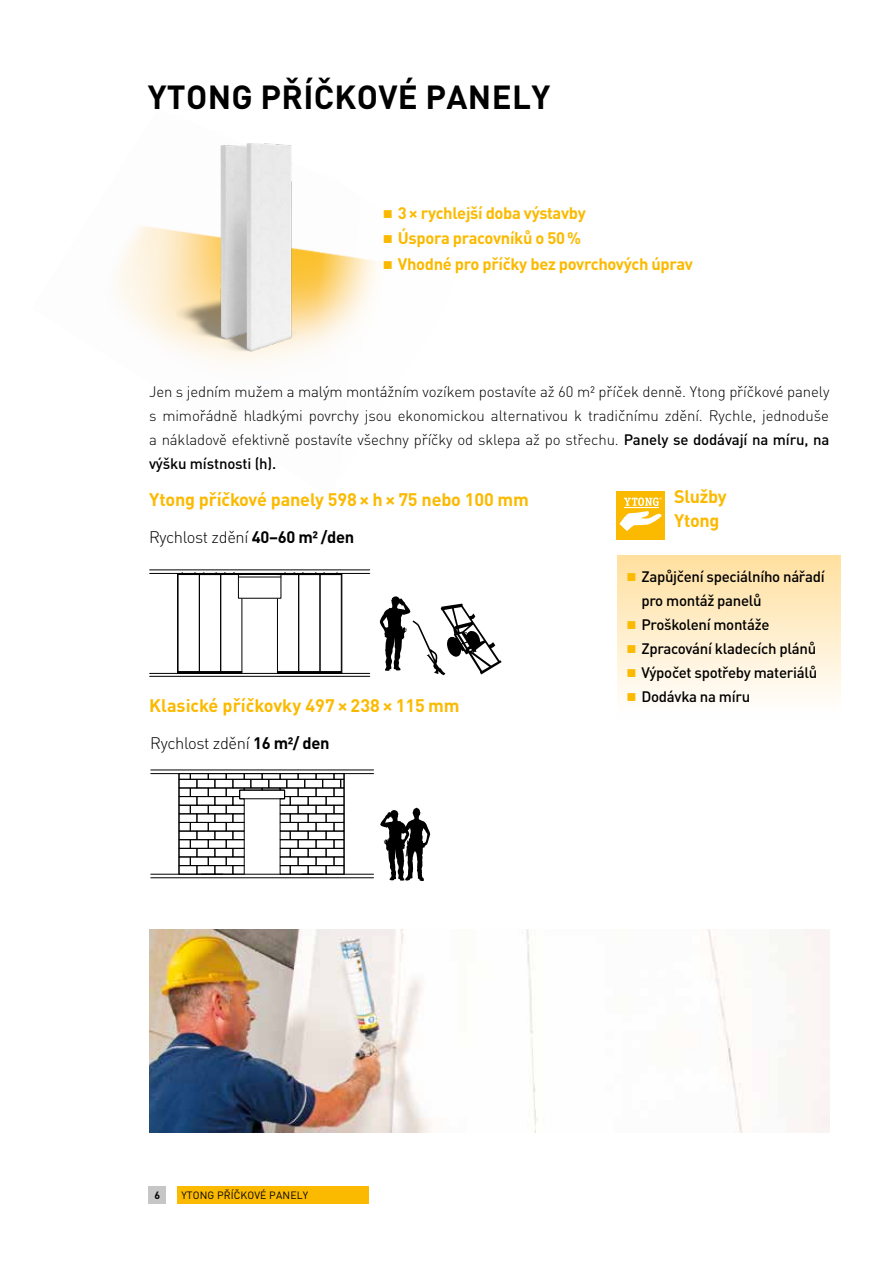
<style>
.page{position:relative;width:893px;height:1263px;background:#fff}
.page>*{position:absolute;margin:0;border:0;box-sizing:border-box;transform-origin:0 0}
.t1{font:700 33px "DIN Pro";letter-spacing:.01em;color:#000}
.t2{font:700 18px/24px "DIN Pro";letter-spacing:-.01em;color:#fbba00}
.t3{font:700 16.5px "DIN Pro";letter-spacing:-.02em;color:#fbba00}
.t4{font:300 16.5px "DIN Pro";letter-spacing:-.02em;color:#000}
.t5{font:300 15px/24px "DIN Pro";letter-spacing:-.01em;color:#000;text-align:justify}
.t6{font:500 15px/24px "DIN Pro";letter-spacing:-.02em;color:#000}
.t7{font:10.5px "DIN Pro";letter-spacing:.01em;color:#000}
.t8{font:700 10.5px "DIN Pro";color:#000}
.s1{font-weight:500}
.s2{font-weight:700}
.s3{color:#fbba00}
</style>
<div class="page">
<div style="left:149px;top:1186px;width:17px;height:17px;background:#c6c6c6"></div>
<div style="left:617px;top:555px;width:223px;height:166px;background:linear-gradient(to bottom,#ffe09f,#fff)"></div>
<img style="left:176px;top:143px;width:166px;height:222px">
<hr style="left:151px;top:770px;width:223px;height:1px;background:#000">
<hr style="left:344px;top:774px;width:1px;height:100px;background:#000">
<hr style="left:151px;top:773px;width:223px;height:1px;background:#000">
<hr style="left:151px;top:874px;width:223px;height:1px;background:#000">
<hr style="left:151px;top:877px;width:223px;height:1px;background:#000">
<div style="left:190px;top:857px;width:18px;height:9px;border:1px solid #000"></div>
<div style="left:208px;top:857px;width:18px;height:9px;border:1px solid #000"></div>
<div style="left:226px;top:857px;width:18px;height:9px;border:1px solid #000"></div>
<div style="left:179px;top:857px;width:12px;height:9px;border:1px solid #000"></div>
<div style="left:179px;top:848px;width:18px;height:9px;border:1px solid #000"></div>
<div style="left:197px;top:848px;width:18px;height:9px;border:1px solid #000"></div>
<div style="left:215px;top:848px;width:18px;height:9px;border:1px solid #000"></div>
<div style="left:233px;top:848px;width:11px;height:9px;border:1px solid #000"></div>
<div style="left:179px;top:839px;width:12px;height:9px;border:1px solid #000"></div>
<div style="left:179px;top:831px;width:18px;height:9px;border:1px solid #000"></div>
<div style="left:197px;top:831px;width:18px;height:9px;border:1px solid #000"></div>
<div style="left:215px;top:831px;width:18px;height:9px;border:1px solid #000"></div>
<div style="left:233px;top:831px;width:11px;height:9px;border:1px solid #000"></div>
<div style="left:179px;top:822px;width:12px;height:9px;border:1px solid #000"></div>
<div style="left:179px;top:814px;width:18px;height:9px;border:1px solid #000"></div>
<div style="left:197px;top:814px;width:18px;height:9px;border:1px solid #000"></div>
<div style="left:215px;top:814px;width:18px;height:9px;border:1px solid #000"></div>
<div style="left:233px;top:814px;width:11px;height:9px;border:1px solid #000"></div>
<div style="left:190px;top:805px;width:18px;height:9px;border:1px solid #000"></div>
<div style="left:208px;top:805px;width:18px;height:9px;border:1px solid #000"></div>
<div style="left:226px;top:805px;width:18px;height:9px;border:1px solid #000"></div>
<div style="left:179px;top:805px;width:12px;height:9px;border:1px solid #000"></div>
<div style="left:190px;top:788px;width:18px;height:9px;border:1px solid #000"></div>
<div style="left:208px;top:788px;width:18px;height:9px;border:1px solid #000"></div>
<div style="left:179px;top:788px;width:12px;height:9px;border:1px solid #000"></div>
<div style="left:280px;top:805px;width:18px;height:9px;border:1px solid #000"></div>
<svg style="left:226px;top:788px;width:73px;height:18px"></svg>
<div style="left:179px;top:779px;width:18px;height:9px;border:1px solid #000"></div>
<div style="left:197px;top:779px;width:18px;height:9px;border:1px solid #000"></div>
<div style="left:215px;top:779px;width:18px;height:9px;border:1px solid #000"></div>
<div style="left:190px;top:773px;width:18px;height:6px;border:1px solid #000"></div>
<div style="left:208px;top:773px;width:18px;height:6px;border:1px solid #000"></div>
<div style="left:226px;top:773px;width:18px;height:6px;border:1px solid #000"></div>
<div style="left:233px;top:779px;width:18px;height:9px;border:1px solid #000"></div>
<div style="left:244px;top:773px;width:18px;height:6px;border:1px solid #000"></div>
<div style="left:251px;top:779px;width:18px;height:9px;border:1px solid #000"></div>
<div style="left:262px;top:773px;width:18px;height:6px;border:1px solid #000"></div>
<div style="left:269px;top:779px;width:18px;height:9px;border:1px solid #000"></div>
<div style="left:280px;top:773px;width:18px;height:6px;border:1px solid #000"></div>
<div style="left:287px;top:779px;width:18px;height:9px;border:1px solid #000"></div>
<div style="left:298px;top:773px;width:18px;height:6px;border:1px solid #000"></div>
<div style="left:304px;top:779px;width:19px;height:9px;border:1px solid #000"></div>
<div style="left:316px;top:773px;width:18px;height:6px;border:1px solid #000"></div>
<div style="left:322px;top:779px;width:19px;height:9px;border:1px solid #000"></div>
<div style="left:334px;top:773px;width:10px;height:6px;border:1px solid #000"></div>
<div style="left:179px;top:773px;width:12px;height:6px;border:1px solid #000"></div>
<svg style="left:340px;top:779px;width:4px;height:9px"></svg>
<div style="left:334px;top:788px;width:10px;height:9px;border:1px solid #000"></div>
<div style="left:308px;top:796px;width:18px;height:9px;border:1px solid #000"></div>
<div style="left:326px;top:796px;width:18px;height:9px;border:1px solid #000"></div>
<div style="left:298px;top:805px;width:18px;height:9px;border:1px solid #000"></div>
<div style="left:316px;top:805px;width:18px;height:9px;border:1px solid #000"></div>
<div style="left:334px;top:805px;width:10px;height:9px;border:1px solid #000"></div>
<div style="left:280px;top:822px;width:18px;height:9px;border:1px solid #000"></div>
<div style="left:298px;top:822px;width:18px;height:9px;border:1px solid #000"></div>
<div style="left:316px;top:822px;width:18px;height:9px;border:1px solid #000"></div>
<div style="left:334px;top:822px;width:10px;height:9px;border:1px solid #000"></div>
<div style="left:290px;top:831px;width:18px;height:9px;border:1px solid #000"></div>
<div style="left:308px;top:831px;width:18px;height:9px;border:1px solid #000"></div>
<div style="left:326px;top:831px;width:18px;height:9px;border:1px solid #000"></div>
<div style="left:280px;top:831px;width:10px;height:9px;border:1px solid #000"></div>
<div style="left:280px;top:839px;width:18px;height:9px;border:1px solid #000"></div>
<div style="left:298px;top:839px;width:18px;height:9px;border:1px solid #000"></div>
<div style="left:316px;top:839px;width:18px;height:9px;border:1px solid #000"></div>
<div style="left:334px;top:839px;width:10px;height:9px;border:1px solid #000"></div>
<div style="left:290px;top:848px;width:18px;height:9px;border:1px solid #000"></div>
<div style="left:308px;top:848px;width:18px;height:9px;border:1px solid #000"></div>
<div style="left:326px;top:848px;width:18px;height:9px;border:1px solid #000"></div>
<div style="left:280px;top:848px;width:10px;height:9px;border:1px solid #000"></div>
<div style="left:334px;top:857px;width:10px;height:9px;border:1px solid #000"></div>
<div style="left:290px;top:865px;width:18px;height:9px;border:1px solid #000"></div>
<div style="left:308px;top:865px;width:18px;height:9px;border:1px solid #000"></div>
<div style="left:326px;top:865px;width:18px;height:9px;border:1px solid #000"></div>
<div style="left:280px;top:865px;width:10px;height:9px;border:1px solid #000"></div>
<svg style="left:380px;top:808px;width:50px;height:73px"></svg>
<img style="left:149px;top:929px;width:680px;height:203px">
<svg style="left:380px;top:596px;width:122px;height:79px"></svg>
<div style="left:617px;top:491px;width:48px;height:48px;background:#fbba00"></div>
<svg style="left:619px;top:497px;width:43px;height:34px"></svg>
<div style="left:177px;top:1186px;width:191px;height:17px;background:#fbba00"></div>
<hr style="left:150px;top:570px;width:220px;height:1px;background:#000">
<hr style="left:177px;top:573px;width:1px;height:100px;background:#000">
<hr style="left:342px;top:573px;width:1px;height:100px;background:#000">
<hr style="left:150px;top:573px;width:220px;height:1px;background:#000">
<hr style="left:150px;top:673px;width:220px;height:1px;background:#000">
<hr style="left:150px;top:676px;width:220px;height:1px;background:#000">
<svg style="left:178px;top:570px;width:164px;height:104px"></svg>
<h1 class="t1" style="left:148px;top:70px;width:404px">YTONG PŘÍČKOVÉ PANELY</h1>
<p class="t3" style="left:383px;top:199px;width:205px">■ 3× rychlejší doba výstavby</p>
<p class="t3" style="left:383px;top:225px;width:200px">■ Úspora pracovníků o 50%</p>
<p class="t3" style="left:383px;top:250px;width:312px">■ Vhodné pro příčky bez povrchových úprav</p>
<p class="t5" style="left:149px;top:379px;width:682px">Jen s jedním mužem a malým montážním vozíkem postavíte až 60 m² příček denně. Ytong příčkové panely s mimořádně hladkými povrchy jsou ekonomickou alternativou k tradičnímu zdění. Rychle, jednoduše a nákladově efektivně postavíte všechny příčky od sklepa až po střechu. <span class="s1">Panely se dodávají na míru, na výšku místnosti (h).</span></p>
<p class="t2" style="left:149px;top:486px;width:381px">Ytong příčkové panely 598 × h × 75 nebo 100 mm</p>
<p class="t4" style="left:149px;top:526px;width:207px">Rychlost zdění <span class="s2">40–60 m² /den</span></p>
<p class="t2" style="left:149px;top:691px;width:312px">Klasické příčkovky 497 × 238 × 115 mm</p>
<p class="t4" style="left:150px;top:732px;width:181px">Rychlost zdění <span class="s2">16 m²/ den</span></p>
<p class="t2" style="left:674px;top:483px;width:54px">Služby<br>Ytong</p>
<p class="t6" style="left:641px;top:563px;width:185px;text-indent:-15px"><span class="s3">■</span> Zapůjčení speciálního nářadí pro montáž panelů</p>
<p class="t6" style="left:626px;top:611px;width:145px"><span class="s3">■</span> Proškolení montáže</p>
<p class="t6" style="left:626px;top:635px;width:191px"><span class="s3">■</span> Zpracování kladecích plánů</p>
<p class="t6" style="left:626px;top:659px;width:192px"><span class="s3">■</span> Výpočet spotřeby materiálů</p>
<p class="t6" style="left:626px;top:683px;width:125px"><span class="s3">■</span> Dodávka na míru</p>
<p class="t8" style="left:154px;top:1187px;width:7px">6</p>
<p class="t7" style="left:181px;top:1187px;width:128px">YTONG PŘÍČKOVÉ PANELY</p>
</div>
